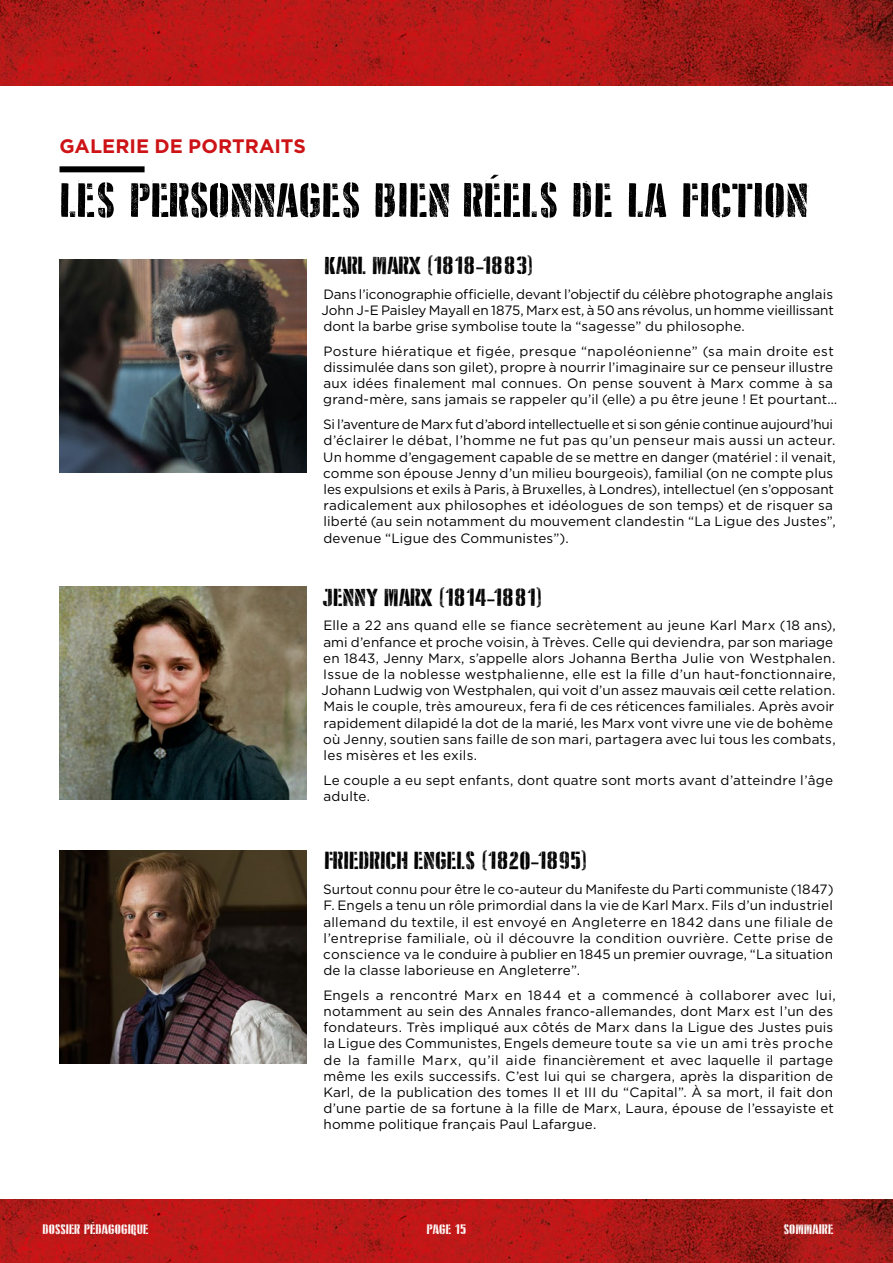
<style>
.page{position:relative;width:893px;height:1263px;background:#fff}
.page>*{position:absolute;margin:0;border:0;box-sizing:border-box;transform-origin:0 0}
.t1{font:52.5px "D Day Stencil";letter-spacing:.005em;color:#000}
.t2{font:27px "D Day Stencil";letter-spacing:-.005em;color:#000}
.t3{font:700 19.5px "Gotham";color:#cd1316}
.t4{font:15px "D Day Stencil";letter-spacing:.005em;color:#fff}
.t5{font:13.5px/16.2px "Gotham";letter-spacing:.01em;color:#000}
</style>
<div class="page">
<img style="left:0;top:0;width:893px;height:85px">
<img style="left:0;top:1199px;width:893px;height:64px">
<div style="left:60px;top:166px;width:85px;height:6px;background:#000"></div>
<img style="left:60px;top:259px;width:246px;height:213px">
<img style="left:60px;top:587px;width:246px;height:212px">
<img style="left:60px;top:850px;width:246px;height:213px">
<h3 class="t3" style="left:60px;top:135px;width:248px">GALERIE DE PORTRAITS</h3>
<h1 class="t1" style="left:60px;top:172px;width:751px">LES PERSONNAGES BIEN RÉELS DE LA FICTION</h1>
<h2 class="t2" style="left:324px;top:251px;width:212px">KARL MARX (1818-1883)</h2>
<p class="t5" style="left:321px;top:286px;width:514px;text-align:justify">Dans l’iconographie officielle, devant l’objectif du célèbre photographe anglais John J-E Paisley Mayall en 1875, Marx est, à 50 ans révolus, un homme vieillissant dont la barbe grise symbolise toute la “sagesse” du philosophe.</p>
<p class="t5" style="left:323px;top:343px;width:515px">Posture hiératique et figée, presque “napoléonienne” (sa main droite est dissimulée dans son gilet), propre à nourrir l’imaginaire sur ce penseur illustre aux idées finalement mal connues. On pense souvent à Marx comme à sa grand-mère, sans jamais se rappeler qu’il (elle) a pu être jeune ! Et pourtant…</p>
<p class="t5" style="left:323px;top:416px;width:514px">Si l’aventure de Marx fut d’abord intellectuelle et si son génie continue aujourd’hui d’éclairer le débat, l’homme ne fut pas qu’un penseur mais aussi un acteur.<br>Un homme d’engagement capable de se mettre en danger (matériel : il venait, comme son épouse Jenny d’un milieu bourgeois), familial (on ne compte plus les expulsions et exils à Paris, à Bruxelles, à Londres), intellectuel (en s’opposant radicalement aux philosophes et idéologues de son temps) et de risquer sa liberté (au sein notamment du mouvement clandestin “La Ligue des Justes”, devenue “Ligue des Communistes”).</p>
<h2 class="t2" style="left:323px;top:583px;width:223px">JENNY MARX (1814-1881)</h2>
<p class="t5" style="left:321px;top:617px;width:516px">Elle a 22 ans quand elle se fiance secrètement au jeune Karl Marx (18 ans), ami d’enfance et proche voisin, à Trèves. Celle qui deviendra, par son mariage en 1843, Jenny Marx, s’appelle alors Johanna Bertha Julie von Westphalen.<br>Issue de la noblesse westphalienne, elle est la fille d’un haut-fonctionnaire, Johann Ludwig von Westphalen, qui voit d’un assez mauvais œil cette relation.<br>Mais le couple, très amoureux, fera fi de ces réticences familiales. Après avoir rapidement dilapidé la dot de la marié, les Marx vont vivre une vie de bohème où Jenny, soutien sans faille de son mari, partagera avec lui tous les combats, les misères et les exils.</p>
<p class="t5" style="left:323px;top:772px;width:511px">Le couple a eu sept enfants, dont quatre sont morts avant d’atteindre l’âge adulte.</p>
<h2 class="t2" style="left:324px;top:846px;width:266px">FRIEDRICH ENGELS (1820-1895)</h2>
<p class="t5" style="left:323px;top:881px;width:512px;text-align:justify">Surtout connu pour être le co-auteur du Manifeste du Parti communiste (1847)<br>F. Engels a tenu un rôle primordial dans la vie de Karl Marx. Fils d’un industriel allemand du textile, il est envoyé en Angleterre en 1842 dans une filiale de l’entreprise familiale, où il découvre la condition ouvrière. Cette prise de conscience va le conduire à publier en 1845 un premier ouvrage, “La situation de la classe laborieuse en Angleterre”.</p>
<p class="t5" style="left:323px;top:987px;width:514px">Engels a rencontré Marx en 1844 et a commencé à collaborer avec lui, notamment au sein des Annales franco-allemandes, dont Marx est l’un des fondateurs. Très impliqué aux côtés de Marx dans la Ligue des Justes puis la Ligue des Communistes, Engels demeure toute sa vie un ami très proche de la famille Marx, qu’il aide financièrement et avec laquelle il partage même les exils successifs. C’est lui qui se chargera, après la disparition de Karl, de la publication des tomes II et III du “Capital”. À sa mort, il fait don d’une partie de sa fortune à la fille de Marx, Laura, épouse de l’essayiste et homme politique français Paul Lafargue.</p>
<p class="t4" style="left:43px;top:1221px;width:108px">DOSSIER PÉDAGOGIQUE</p>
<p class="t4" style="left:427px;top:1221px;width:41px">PAGE 15</p>
<p class="t4" style="left:784px;top:1221px;width:51px">SOMMAIRE</p>
</div>
